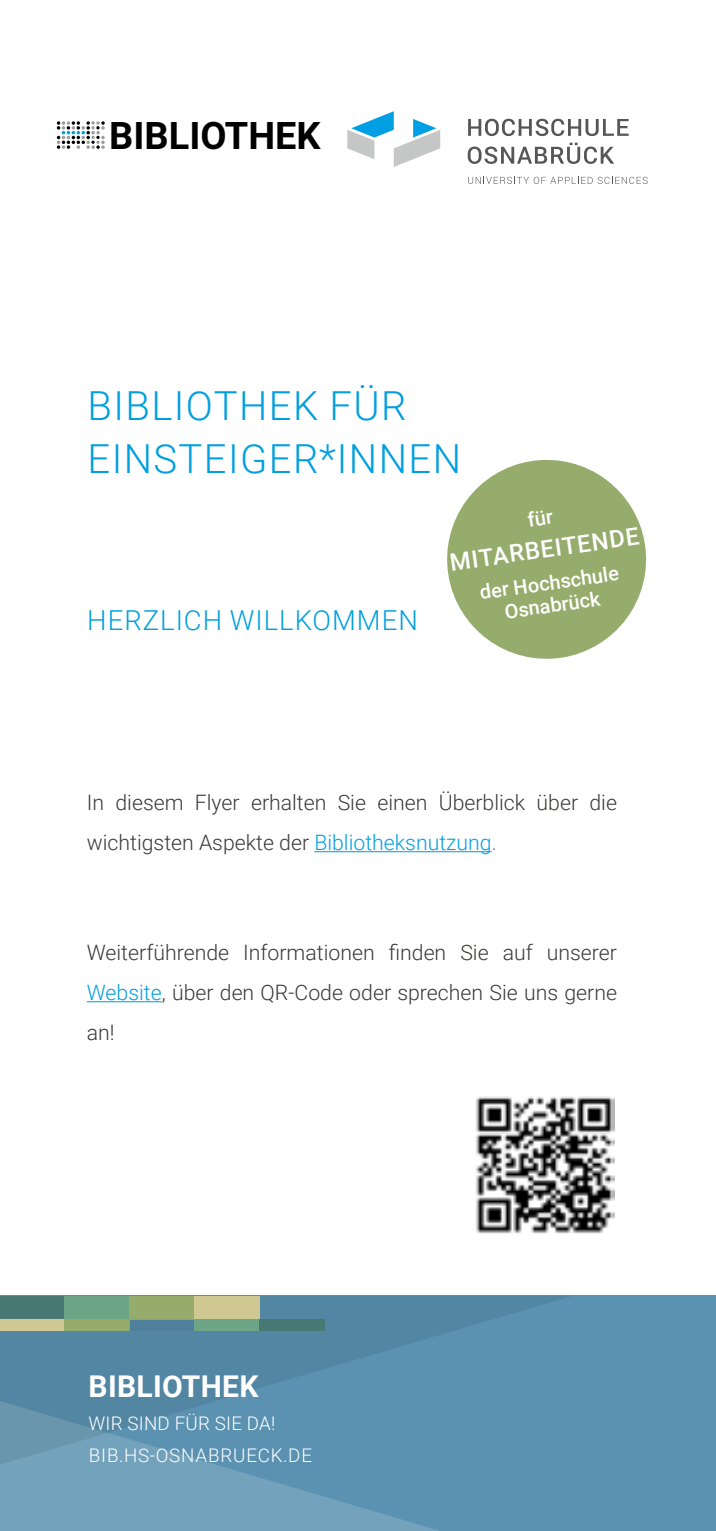
<style>
.page{position:relative;width:716px;height:1531px;background:#fff}
.page>*{position:absolute;margin:0;border:0;box-sizing:border-box;transform-origin:0 0}
.t1{font:300 40px/52.5px "Roboto";letter-spacing:.035em;color:#009fe0}
.t2{font:700 38px "Roboto";color:#000}
.t3{font:700 30px "Roboto";letter-spacing:.01em;color:#fff}
.t4{font:300 27.5px "Roboto";letter-spacing:.035em;color:#009fe0}
.t5{font:500 24px "Roboto";color:#fff}
.t6{font:300 21.25px/40px "Roboto";color:#3a3a39}
.t7{font:500 20px/22.5px "Roboto";color:#fff;text-align:center}
.t8{font:300 18.75px/32.5px "Roboto";letter-spacing:.045em;color:#fff}
.s1{color:#009fe0}
.s2{color:#746f78}
</style>
<div class="page">
<svg style="left:347px;top:111px;width:93px;height:56px"></svg>
<svg style="left:468px;top:119px;width:160px;height:17px"></svg>
<svg style="left:468px;top:143px;width:146px;height:21px"></svg>
<svg style="left:468px;top:177px;width:179px;height:7px"></svg>
<svg style="left:57px;top:121px;width:48px;height:28px"></svg>
<div style="left:0;top:1296px;width:716px;height:235px;background:#5b92b1"></div>
<svg style="left:0;top:1465px;width:438px;height:66px;fill:#73a2bc"></svg>
<svg style="left:0;top:1296px;width:570px;height:169px"></svg>
<img style="left:476px;top:1096px;width:138px;height:138px">
<svg style="left:447px;top:459px;width:200px;height:200px;fill:#96ac6c"></svg>
<hr style="left:314px;top:851px;width:178px;height:1px;background:#009fe0">
<hr style="left:87px;top:1001px;width:75px;height:1px;background:#009fe0">
<div style="left:0;top:1296px;width:65px;height:23px;background:#497975"></div>
<div style="left:0;top:1319px;width:65px;height:12px;background:#d0c893"></div>
<div style="left:65px;top:1296px;width:65px;height:23px;background:#6da687"></div>
<div style="left:65px;top:1319px;width:65px;height:12px;background:#96ac6c"></div>
<div style="left:130px;top:1296px;width:65px;height:23px;background:#96ac6c"></div>
<div style="left:130px;top:1319px;width:65px;height:12px;background:#4f819f"></div>
<div style="left:195px;top:1296px;width:65px;height:23px;background:#d0c893"></div>
<div style="left:195px;top:1319px;width:65px;height:12px;background:#6da687"></div>
<div style="left:260px;top:1319px;width:65px;height:12px;background:#497975"></div>
<svg style="left:527px;top:510px;width:26px;height:17px"></svg>
<h2 class="t2" style="left:109px;top:109px;width:213px">BIBLIOTHEK</h2>
<h1 class="t1" style="left:87px;top:378px;width:375px">BIBLIOTHEK FÜR<br>EINSTEIGER*INNEN</h1>
<p class="t4" style="left:87px;top:601px;width:332px">HERZLICH WILLKOMMEN</p>
<p class="t5" style="left:448px;top:545px;width:192px;rotate:-8deg">MITARBEITENDE</p>
<p class="t7" style="left:478px;top:580px;width:142px;rotate:-8deg">der Hochschule<br>Osnabrück</p>
<p class="t6" style="left:87px;top:782px;width:532px">In diesem Flyer erhalten Sie einen Überblick über die wichtigsten Aspekte der <span class="s1">Bibliotheksnutzung</span><span class="s2">.</span></p>
<p class="t6" style="left:87px;top:932px;width:532px;text-align:justify">Weiterführende Informationen finden Sie auf unserer <span class="s1">Website</span>, über den QR-Code oder sprechen Sie uns gerne an!</p>
<h3 class="t3" style="left:89px;top:1365px;width:171px">BIBLIOTHEK</h3>
<p class="t8" style="left:89px;top:1406px;width:225px">WIR SIND FÜR SIE DA!<br>BIB.HS-OSNABRUECK.DE</p>
</div>
